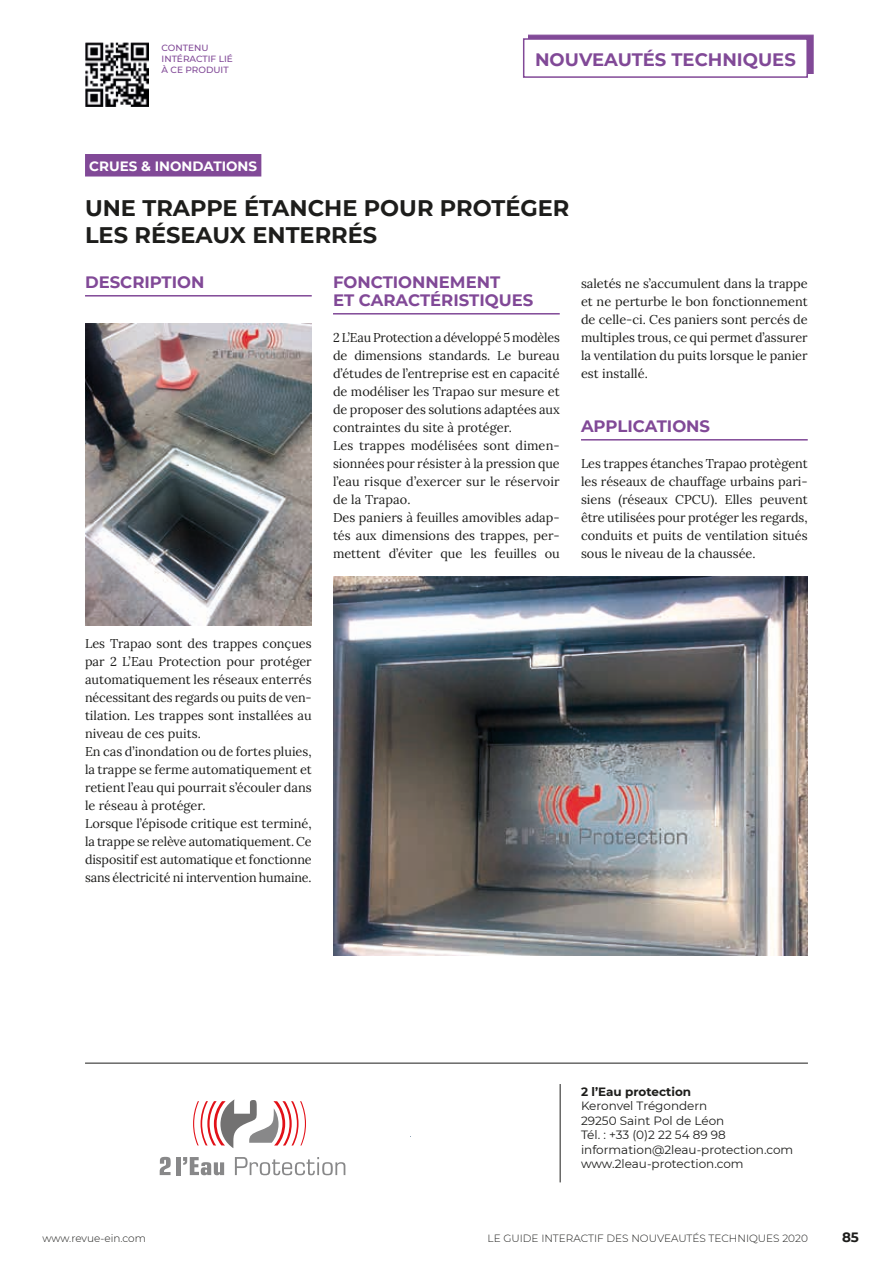
<style>
.page{position:relative;width:893px;height:1263px;background:#fff}
.page>*{position:absolute;margin:0;border:0;box-sizing:border-box;transform-origin:0 0}
.t1{font:700 22.5px/27px "Montserrat";color:#1d1d1b}
.t2{font:700 18px "Montserrat";color:#814997}
.t3{font:700 16.5px/18px "Montserrat";color:#814997}
.t4{font:700 13.5px "Montserrat";color:#fff}
.t5{font:700 13.5px "Montserrat";color:#1d1d1b}
.t6{font:12.75px/18px "Lora";color:#1d1d1b}
.t7{font:12px/14.4px "Montserrat";color:#1d1d1b}
.t8{font:700 12px "Montserrat";color:#1d1d1b}
.t9{font:300 10.5px "Montserrat";color:#1d1d1b}
.t10{font:500 9px/10.8px "Montserrat";color:#814997}
</style>
<div class="page">
<div style="left:528px;top:35px;width:285px;height:39px;background:#814997"></div>
<div style="left:524px;top:39px;width:283px;height:38px;background:#fff"></div>
<div style="left:523px;top:38px;width:285px;height:40px;border:2px solid #814997"></div>
<hr style="left:85px;top:1063px;width:723px;height:1px;background:#1d1d1b">
<hr style="left:560px;top:1084px;width:1px;height:98px;background:#1d1d1b">
<div style="left:85px;top:154px;width:176px;height:22px;background:#814997"></div>
<hr style="left:85px;top:295px;width:227px;height:2px;background:#814997">
<hr style="left:333px;top:313px;width:227px;height:2px;background:#814997">
<hr style="left:581px;top:439px;width:227px;height:2px;background:#814997">
<svg style="left:160px;top:1157px;width:11px;height:18px"></svg>
<hr style="left:177px;top:1157px;width:4px;height:18px;background:#888889">
<svg style="left:183px;top:1157px;width:41px;height:18px"></svg>
<svg style="left:235px;top:1157px;width:110px;height:18px"></svg>
<svg style="left:193px;top:1099px;width:113px;height:49px"></svg>
<img style="left:85px;top:323px;width:227px;height:302px">
<img style="left:333px;top:577px;width:475px;height:379px">
<img style="left:85px;top:43px;width:64px;height:63px">
<p class="t10" style="left:162px;top:42px;width:73px">CONTENU<br>INTÉRACTIF LIÉ<br>À CE PRODUIT</p>
<h2 class="t2" style="left:535px;top:46px;width:262px">NOUVEAUTÉS TECHNIQUES</h2>
<p class="t4" style="left:89px;top:156px;width:169px">CRUES &amp; INONDATIONS</p>
<h1 class="t1" style="left:85px;top:193px;width:486px">UNE TRAPPE ÉTANCHE POUR PROTÉGER<br>LES RÉSEAUX ENTERRÉS</h1>
<p class="t3" style="left:85px;top:272px;width:121px">DESCRIPTION</p>
<p class="t3" style="left:333px;top:272px;width:202px">FONCTIONNEMENT<br>ET CARACTÉRISTIQUES</p>
<p class="t6" style="left:333px;top:328px;width:228px">2 L’Eau Protection a développé 5 modèles de dimensions standards. Le bureau d’études de l’entreprise est en capacité de modéliser les Trapao sur mesure et de proposer des solutions adaptées aux contraintes du site à protéger.<br>Les trappes modélisées sont dimen&shy;sionnées pour résister à la pression que l’eau risque d’exercer sur le réservoir de la Trapao.<br>Des paniers à feuilles amovibles adap&shy;tés aux dimensions des trappes, per&shy;mettent d’éviter que les feuilles ou</p>
<p class="t6" style="left:581px;top:274px;width:228px;text-align:justify">saletés ne s’accumulent dans la trappe et ne perturbe le bon fonctionnement de celle-ci. Ces paniers sont percés de multiples trous, ce qui permet d’assurer la ventilation du puits lorsque le panier est installé.</p>
<p class="t3" style="left:581px;top:416px;width:131px">APPLICATIONS</p>
<p class="t6" style="left:581px;top:454px;width:228px;text-align:justify">Les trappes étanches Trapao protègent les réseaux de chauffage urbains pari&shy;siens (réseaux CPCU). Elles peuvent être utilisées pour protéger les regards, conduits et puits de ventilation situés sous le niveau de la chaussée.</p>
<p class="t6" style="left:85px;top:634px;width:228px">Les Trapao sont des trappes conçues par 2 L’Eau Protection pour protéger automatiquement les réseaux enterrés nécessitant des regards ou puits de ven&shy;tilation. Les trappes sont installées au niveau de ces puits.<br>En cas d’inondation ou de fortes pluies, la trappe se ferme automatiquement et retient l’eau qui pourrait s’écouler dans le réseau à protéger.<br>Lorsque l’épisode critique est terminé, la trappe se relève automatiquement. Ce dispositif est automatique et fonctionne sans électricité ni intervention humaine.</p>
<p class="t8" style="left:581px;top:1083px;width:112px">2 l’Eau protection</p>
<p class="t7" style="left:581px;top:1098px;width:214px">Keronvel Trégondern<br>29250 Saint Pol de Léon<br>Tél. : +33 (0)2 22 54 89 98 information@2leau-protection.com www.2leau-protection.com</p>
<p class="t9" style="left:43px;top:1231px;width:105px">www.revue-ein.com</p>
<p class="t9" style="left:487px;top:1231px;width:322px">LE GUIDE INTERACTIF DES NOUVEAUTÉS TECHNIQUES 2020</p>
<p class="t5" style="left:842px;top:1227px;width:18px">85</p>
</div>
